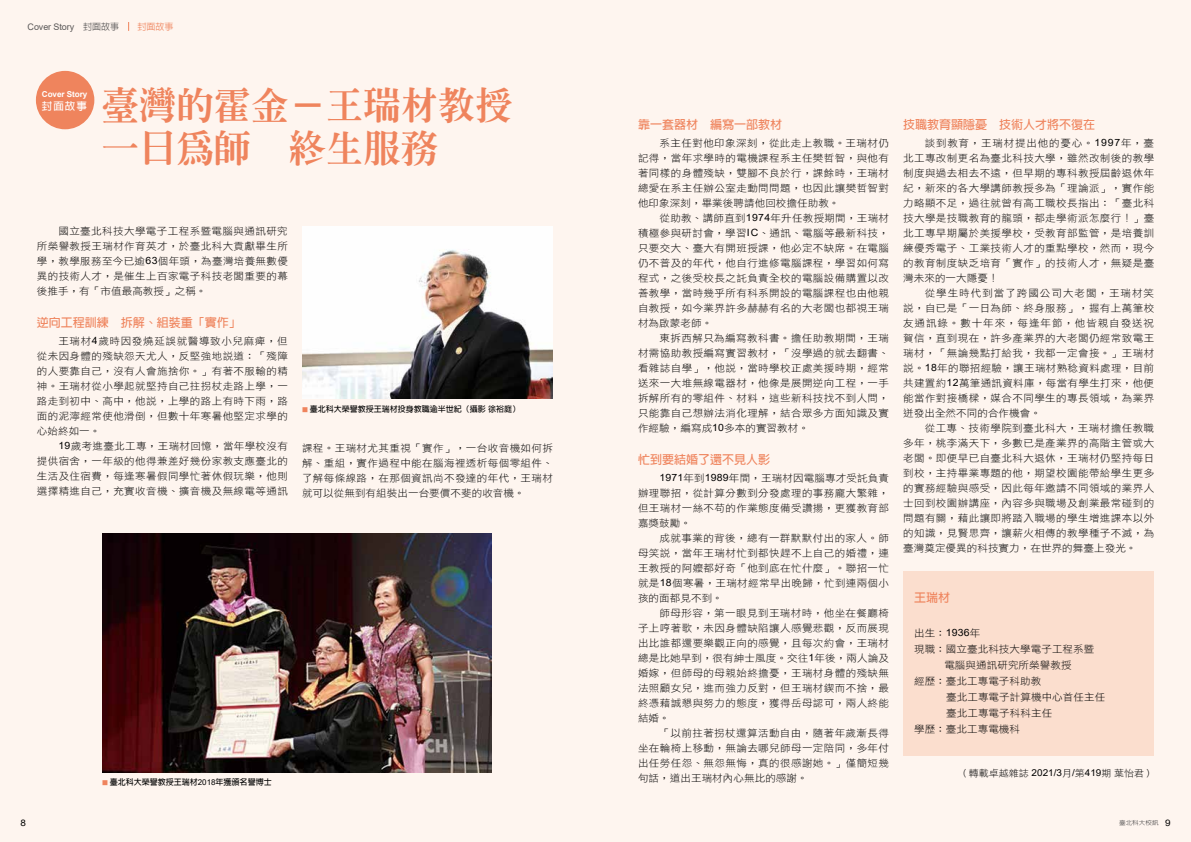
<style>
.page{position:relative;width:1191px;height:842px;background:#fef5ef}
.page>*{position:absolute;margin:0;border:0;box-sizing:border-box;transform-origin:0 0}
.t1{font:800 37px/43px "Inn Ming";letter-spacing:.01em;color:#ef845d}
.t2{font:700 12px "Lin Gothic";color:#ef845d}
.t3{font:700 10.5px "Lin Gothic";color:#fff}
.t4{font:10px/15px "DF Li Hei Lt WIN BF";letter-spacing:.04em;color:#000;text-align:justify;scale:1.05 1}
.t5{font:10px "DF Li Hei Lt WIN BF";letter-spacing:.01em;color:#000;scale:1.05 1}
.t6{font:9.5px "DF Li Hei Lt WIN BF";color:#000;scale:1.05 1}
.t7{font:9px "Arial";letter-spacing:-.01em;color:#595757}
.t8{font:500 9px "Lin Gothic";color:#ef845d}
.t9{font:9px "Arial";color:#000;scale:1.1 1}
.t10{font:700 8.2px "Arial";letter-spacing:-.01em;color:#fff}
.t11{font:700 8px "Lin Gothic";color:#000}
.t12{font:500 6px "Lin Gothic";color:#595757;scale:1.1 1}
.s1{font-family:"Lin Gothic";font-weight:500}
.s2{font-family:"Arial"}
.s3{font-size:6px;color:#ef845d}
.s4{font-family:"Arial";font-weight:400}
.s5{font-family:"Arial";font-weight:400;font-size:9px;color:#000}
</style>
<div class="page">
<img style="left:302px;top:227px;width:251px;height:171px">
<img style="left:102px;top:533px;width:390px;height:239px">
<div style="left:903px;top:571px;width:251px;height:185px;background:#fbdece"></div>
<div style="left:36px;top:71px;width:58px;height:58px;background:#ef845d;border-radius:50%"></div>
<p class="t7" style="left:28px;top:20px;width:93px">Cover Story <span class="s1">封面故事</span></p>
<p class="t8" style="left:138px;top:22px;width:37px">封面故事</p>
<p class="t10" style="left:42px;top:89px;width:47px">Cover Story</p>
<p class="t3" style="left:42px;top:101px;width:47px">封面故事</p>
<h1 class="t1" style="left:102px;top:84px;width:412px">臺灣的霍金－王瑞材教授一日為師　終生服務</h1>
<p class="t4" style="left:37px;top:224px;width:240px;text-indent:22px">國立臺北科技大學電子工程系暨電腦與通訊研究所榮譽教授王瑞材作育英才，於臺北科大貢獻畢生所學，教學服務至今已逾<span class="s2">63</span>個年頭，為臺灣培養無數優異的技術人才，是催生上百家電子科技老闆重要的幕後推手，有「市值最高教授」之稱。</p>
<p class="t2" style="left:37px;top:316px;width:206px">逆向工程訓練　拆解、組裝重「實作」</p>
<p class="t4" style="left:37px;top:334px;width:240px;text-indent:22px">王瑞材<span class="s2">4</span>歲時因發燒延誤就醫導致小兒麻痺，但從未因身體的殘缺怨天尤人，反堅強地說道：「殘障的人要靠自己，沒有人會施捨你。」有著不服輸的精神。王瑞材從小學起就堅持自己拄拐杖走路上學，一路走到初中、高中，他說，上學的路上有時下雨，路面的泥濘經常使他滑倒，但數十年寒暑他堅定求學的心始終如一。</p>
<p class="t4" style="left:37px;top:439px;width:240px;text-indent:22px"><span class="s2">19</span>歲考進臺北工專，王瑞材回憶，當年學校沒有提供宿舍，一年級的他得兼差好幾份家教支應臺北的生活及住宿費，每逢寒暑假同學忙著休假玩樂，他則選擇精進自己，充實收音機、擴音機及無線電等通訊</p>
<p class="t4" style="left:302px;top:441px;width:240px">課程。王瑞材尤其重視「實作」，一台收音機如何拆解、重組，實作過程中能在腦海裡透析每個零組件、了解每條線路，在那個資訊尚不發達的年代，王瑞材就可以從無到有組裝出一台要價不斐的收音機。</p>
<p class="t11" style="left:302px;top:405px;width:219px"><span class="s3">■</span> 臺北科大榮譽教授王瑞材投身教職逾半世紀（攝影徐裕庭）</p>
<p class="t11" style="left:102px;top:777px;width:171px"><span class="s3">■</span> 臺北科大榮譽教授王瑞材<span class="s4">2018</span>年獲頒名譽博士</p>
<p class="t2" style="left:638px;top:118px;width:145px">靠一套器材　編寫一部教材</p>
<p class="t4" style="left:638px;top:136px;width:240px;text-indent:22px">系主任對他印象深刻，從此走上教職。王瑞材仍記得，當年求學時的電機課程系主任樊哲智，與他有著同樣的身體殘缺，雙腳不良於行，課餘時，王瑞材總愛在系主任辦公室走動問問題，也因此讓樊哲智對他印象深刻，畢業後聘請他回校擔任助教。</p>
<p class="t4" style="left:638px;top:211px;width:240px;text-indent:22px">從助教、講師直到<span class="s2">1974</span>年升任教授期間，王瑞材積極參與研討會，學習<span class="s2">IC</span>、通訊、電腦等最新科技，只要交大、臺大有開班授課，他必定不缺席。在電腦仍不普及的年代，他自行進修電腦課程，學習如何寫程式，之後受校長之託負責全校的電腦設備購置以改善教學，當時幾乎所有科系開設的電腦課程也由他親自教授，如今業界許多赫赫有名的大老闆也都視王瑞材為啟蒙老師。</p>
<p class="t4" style="left:638px;top:331px;width:240px;text-indent:22px">東拆西解只為編寫教科書。擔任助教期間，王瑞材需協助教授編寫實習教材，「沒學過的就去翻書、看雜誌自學」，他說，當時學校正處美援時期，經常送來一大堆無線電器材，他像是展開逆向工程，一手拆解所有的零組件、材料，這些新科技找不到人問，只能靠自己想辦法消化理解，結合眾多方面知識及實作經驗，編寫成<span class="s2">10</span>多本的實習教材。</p>
<p class="t2" style="left:638px;top:453px;width:133px">忙到要結婚了還不見人影</p>
<p class="t4" style="left:638px;top:471px;width:240px;text-indent:22px"><span class="s2">1971</span>年到<span class="s2">1989</span>年間，王瑞材因電腦專才受託負責辦理聯招，從計算分數到分發處理的事務龐大繁雜，但王瑞材一絲不苟的作業態度備受讚揚，更獲教育部嘉獎鼓勵。</p>
<p class="t4" style="left:638px;top:531px;width:240px;text-indent:22px">成就事業的背後，總有一群默默付出的家人。師母笑說，當年王瑞材忙到都快趕不上自己的婚禮，連王教授的阿嬤都好奇「他到底在忙什麼」。聯招一忙就是<span class="s2">18</span>個寒暑，王瑞材經常早出晚歸，忙到連兩個小孩的面都見不到。</p>
<p class="t4" style="left:638px;top:606px;width:240px;text-indent:22px">師母形容，第一眼見到王瑞材時，他坐在餐廳椅子上哼著歌，未因身體缺陷讓人感覺悲觀，反而展現出比誰都還要樂觀正向的感覺，且每次約會，王瑞材總是比她早到，很有紳士風度。交往<span class="s2">1</span>年後，兩人論及婚嫁，但師母的母親始終擔憂，王瑞材身體的殘缺無法照顧女兒，進而強力反對，但王瑞材鍥而不捨，最終憑藉誠懇與努力的態度，獲得岳母認可，兩人終能結婚。</p>
<p class="t4" style="left:638px;top:726px;width:240px;text-indent:22px">「以前拄著拐杖還算活動自由，隨著年歲漸長得坐在輪椅上移動，無論去哪兒師母一定陪同，多年付出任勞任怨、無怨無悔，真的很感謝她。」僅簡短幾句話，道出王瑞材內心無比的感謝。</p>
<p class="t2" style="left:903px;top:118px;width:193px">技職教育顯隱憂　技術人才將不復在</p>
<p class="t4" style="left:903px;top:136px;width:240px;text-indent:22px">談到教育，王瑞材提出他的憂心。<span class="s2">1997</span>年，臺北工專改制更名為臺北科技大學，雖然改制後的教學制度與過去相去不遠，但早期的專科教授屆齡退休年紀，新來的各大學講師教授多為「理論派」，實作能力略顯不足，過往就曾有高工職校長指出：「臺北科技大學是技職教育的龍頭，都走學術派怎麼行！」臺北工專早期屬於美援學校，受教育部監管，是培養訓練優秀電子、工業技術人才的重點學校，然而，現今的教育制度缺乏培育「實作」的技術人才，無疑是臺灣未來的一大隱憂！</p>
<p class="t4" style="left:903px;top:286px;width:240px;text-indent:22px">從學生時代到當了跨國公司大老闆，王瑞材笑說，自已是「一日為師、終身服務」，握有上萬筆校友通訊錄。數十年來，每逢年節，他皆親自發送祝賀信，直到現在，許多產業界的大老闆仍經常致電王瑞材，「無論幾點打給我，我都一定會接。」王瑞材說。<span class="s2">18</span>年的聯招經驗，讓王瑞材熟稔資料處理，目前共建置約<span class="s2">12</span>萬筆通訊資料庫，每當有學生打來，他便能當作對接橋樑，媒合不同學生的專長領域，為業界迸發出全然不同的合作機會。</p>
<p class="t4" style="left:903px;top:421px;width:240px;text-indent:22px">從工專、技術學院到臺北科大，王瑞材擔任教職多年，桃李滿天下，多數已是產業界的高階主管或大老闆。即便早已自臺北科大退休，王瑞材仍堅持每日到校，主持畢業專題的他，期望校園能帶給學生更多的實務經驗與感受，因此每年邀請不同領域的業界人士回到校園辦講座，內容多與職場及創業最常碰到的問題有關，藉此讓即將踏入職場的學生增進課本以外的知識，見賢思齊，讓薪火相傳的教學種子不滅，為臺灣奠定優異的科技實力，在世界的舞臺上發光。</p>
<p class="t2" style="left:914px;top:592px;width:37px">王瑞材</p>
<p class="t4" style="left:914px;top:625px;width:64px">出生：<span class="s2">1936</span>年</p>
<p class="t5" style="left:914px;top:644px;width:173px">現職：國立臺北科技大學電子工程系暨</p>
<p class="t5" style="left:944px;top:660px;width:123px">電腦與通訊研究所榮譽教授</p>
<p class="t5" style="left:914px;top:676px;width:123px">經歷：臺北工專電子科助教</p>
<p class="t5" style="left:946px;top:692px;width:153px">臺北工專電子計算機中心首任主任</p>
<p class="t5" style="left:946px;top:708px;width:102px">臺北工專電子科科主任</p>
<p class="t5" style="left:914px;top:724px;width:102px">學歷：臺北工專電機科</p>
<p class="t6" style="left:959px;top:768px;width:187px">（轉載卓越雜誌 <span class="s2">2021/3</span>月<span class="s2">/</span>第<span class="s2">419</span>期葉怡君）</p>
<p class="t9" style="left:20px;top:817px;width:7px">8</p>
<p class="t12" style="left:1119px;top:820px;width:48px">臺北科大校訊 <span class="s5">9</span></p>
</div>
